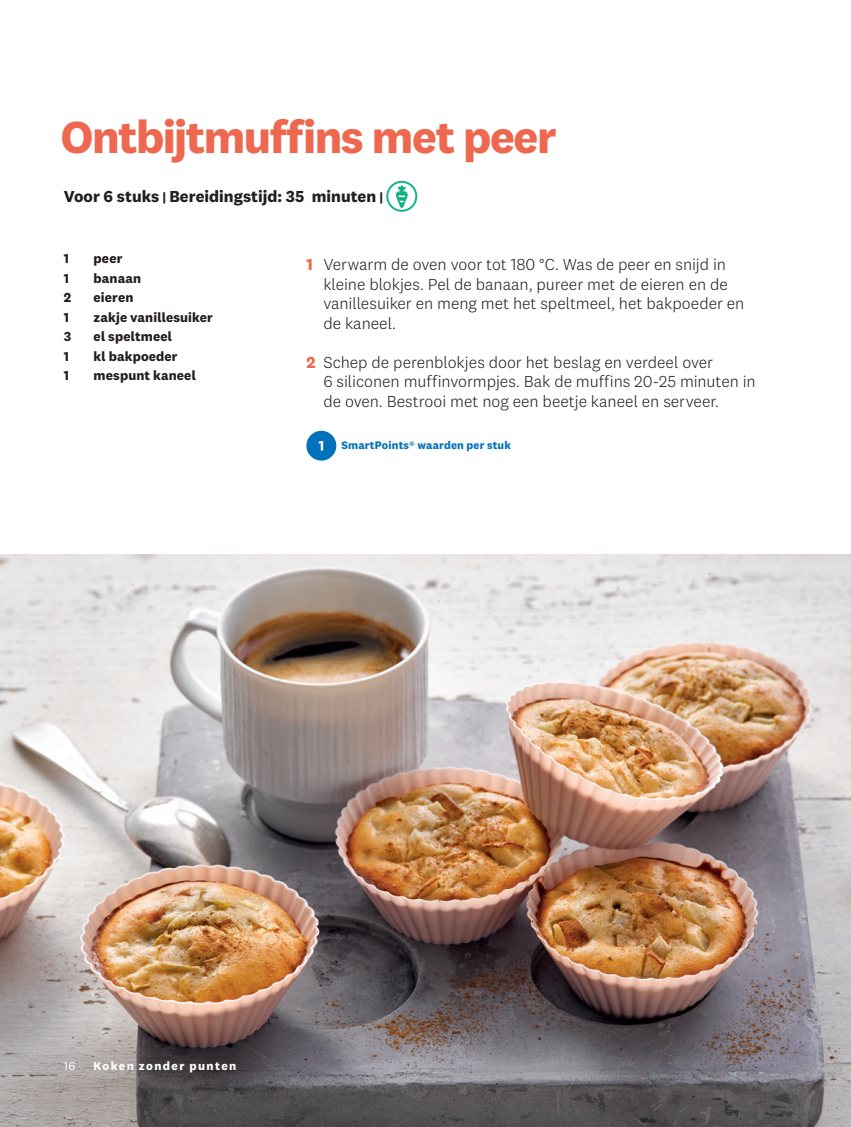
<style>
.page{position:relative;width:851px;height:1127px;background:#fff}
.page>*{position:absolute;margin:0;border:0;box-sizing:border-box;transform-origin:0 0}
.t1{font:700 46.5px "National 2";letter-spacing:-.03em;color:#ee674f}
.t2{font:300 16.5px/19.5px "National 2";color:#231f20}
.t3{font:700 16.5px "National 2";color:#231f20}
.t4{font:700 13.5px "National 2";letter-spacing:.01em;color:#231f20}
.t5{font:700 12px "National 2";letter-spacing:.115em;color:#fff}
.t6{font:12px "National 2";color:#fff}
.t7{font:700 11.25px "National 2";letter-spacing:.015em;color:#0071bb}
.s1{font-size:13.5px}
.s2{font-weight:700;color:#ee674f}
</style>
<div class="page">
<img style="left:0;top:555px;width:850px;height:572px">
<svg style="left:386px;top:181px;width:31px;height:31px"></svg>
<div style="left:306px;top:431px;width:30px;height:30px;background:#0071bb;border-radius:50%"></div>
<svg style="left:319px;top:441px;width:4px;height:9px"></svg>
<h1 class="t1" style="left:61px;top:109px;width:497px">Ontbijtmuffins met peer</h1>
<p class="t3" style="left:64px;top:186px;width:321px">Voor 6 stuks <span class="s1">|</span> Bereidingstijd: 35 minuten <span class="s1">|</span></p>
<p class="t4" style="left:64px;top:250px;width:7px">1</p>
<p class="t4" style="left:94px;top:250px;width:30px">peer</p>
<p class="t4" style="left:64px;top:270px;width:7px">1</p>
<p class="t4" style="left:94px;top:270px;width:49px">banaan</p>
<p class="t4" style="left:64px;top:289px;width:9px">2</p>
<p class="t4" style="left:94px;top:289px;width:41px">eieren</p>
<p class="t4" style="left:64px;top:309px;width:7px">1</p>
<p class="t4" style="left:94px;top:309px;width:121px">zakje vanillesuiker</p>
<p class="t4" style="left:64px;top:328px;width:9px">3</p>
<p class="t4" style="left:94px;top:328px;width:80px">el speltmeel</p>
<p class="t4" style="left:64px;top:348px;width:7px">1</p>
<p class="t4" style="left:94px;top:348px;width:85px">kl bakpoeder</p>
<p class="t4" style="left:64px;top:367px;width:7px">1</p>
<p class="t4" style="left:94px;top:367px;width:104px">mespunt kaneel</p>
<p class="t2" style="left:323px;top:255px;width:422px;text-indent:-17px"><span class="s2">1</span> Verwarm de oven voor tot 180 °C. Was de peer en snijd in kleine blokjes. Pel de banaan, pureer met de eieren en de vanillesuiker en meng met het speltmeel, het bakpoeder en de kaneel.</p>
<p class="t2" style="left:323px;top:352px;width:434px;text-indent:-17px"><span class="s2">2</span> Schep de perenblokjes door het beslag en verdeel over<br>6 siliconen muffinvormpjes. Bak de muffins 20-25 minuten in de oven. Bestrooi met nog een beetje kaneel en serveer.</p>
<p class="t7" style="left:341px;top:438px;width:171px">SmartPoints® waarden per stuk</p>
<p class="t6" style="left:64px;top:1058px;width:13px">16</p>
<p class="t5" style="left:94px;top:1058px;width:144px">Koken zonder punten</p>
</div>
